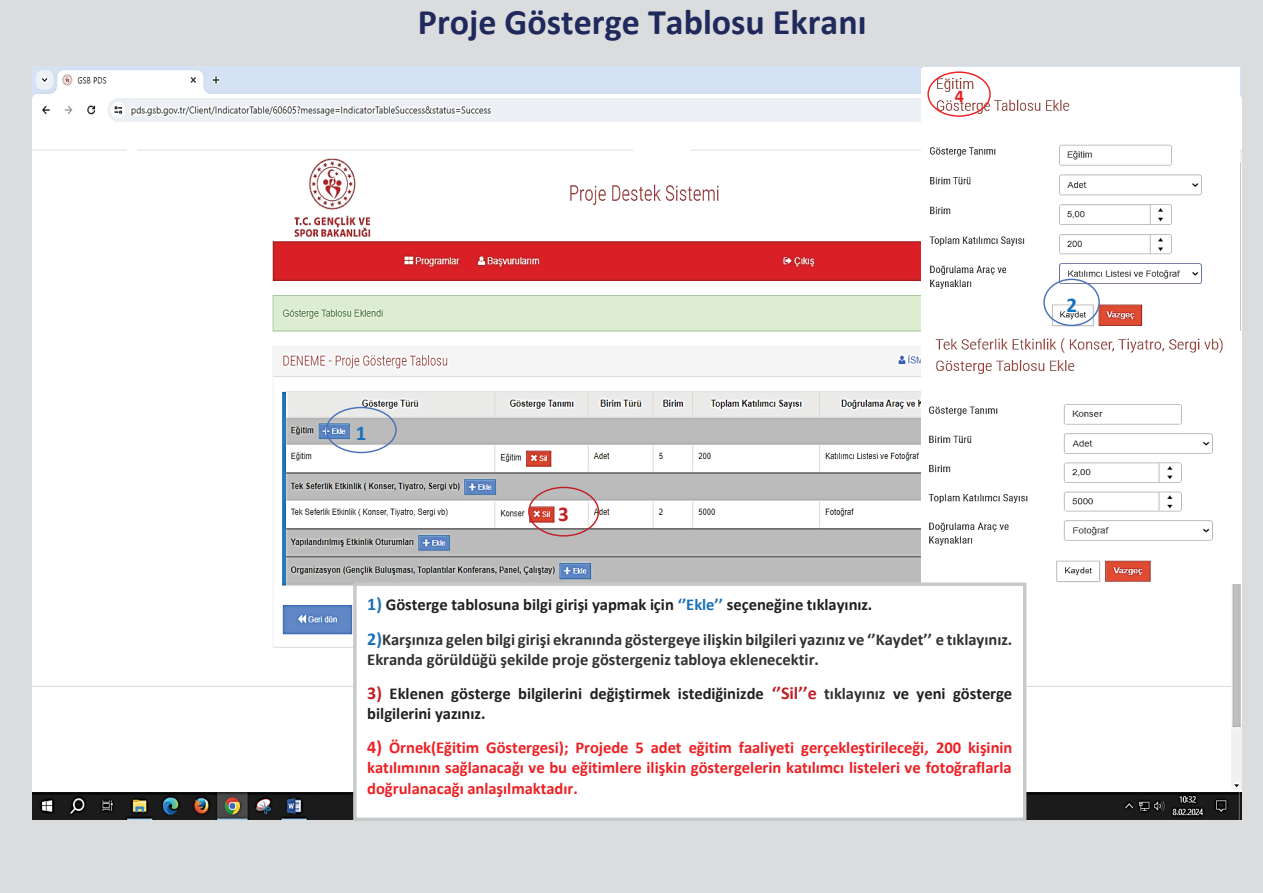
<style>
.page{position:relative;width:1263px;height:893px;background:#dbdcde}
.page>*{position:absolute;margin:0;border:0;box-sizing:border-box;transform-origin:0 0}
.t1{font:700 36px "Calibri";color:#1f295c}
.t2{font:700 21px "Calibri";color:#1870b9}
.t3{font:700 21px "Calibri";color:#c02026}
.t4{font:700 18px "Calibri";color:#ed2024}
.t5{font:700 16.5px/34.2px "Calibri";color:#333133}
.t6{font:700 16.5px/20.4px "Calibri";color:#ed2024;text-align:justify}
.t7{font:700 16.5px/20.4px "Calibri";color:#231f20}
.s1{font-size:18px;color:#1870b9}
.s2{color:#231f20}
.s3{color:#1870b9}
.s4{font-size:18px;color:#c02026}
.s5{color:#333133}
.s6{font-size:18px}
</style>
<div class="page">
<img style="left:33px;top:67px;width:1208px;height:752px">
<img style="left:922px;top:68px;width:319px;height:515px">
<div style="left:355px;top:584px;width:670px;height:235px;background:#fff"></div>
<div style="left:353px;top:582px;width:673px;height:239px;border:3px solid #c6c8ca"></div>
<div style="left:528px;top:487px;width:71px;height:50px;border:1px solid #c02026;border-radius:50%"></div>
<img style="left:540px;top:501px;width:48px;height:22px">
<div style="left:326px;top:407px;width:71px;height:46px;border:1px solid #4971b8;border-radius:50%"></div>
<div style="left:1043px;top:279px;width:57px;height:47px;border:1px solid #4971b8;border-radius:50%"></div>
<div style="left:927px;top:71px;width:64px;height:46px;border:1px solid #ed2024;border-radius:50%"></div>
<h1 class="t1" style="left:418px;top:-3px;width:450px">Proje Gösterge Tablosu Ekranı</h1>
<p class="t4" style="left:955px;top:83px;width:11px">4</p>
<p class="t2" style="left:356px;top:419px;width:12px">1</p>
<p class="t3" style="left:558px;top:499px;width:12px">3</p>
<p class="t5" style="left:367px;top:587px;width:646px"><span class="s1">1)</span> <span class="s2">Gösterge tablosuna bilgi girişi yapmak için</span> <span class="s3">‘’Ekle’’</span> <span class="s2">seçeneğine tıklayınız.<br></span><span class="s1">2)</span>Karşınıza gelen bilgi girişi ekranında göstergeye ilişkin bilgileri yazınız ve ‘’Kaydet’’ e tıklayınız.</p>
<p class="t5" style="left:367px;top:642px;width:453px">Ekranda görüldüğü şekilde proje göstergeniz tabloya eklenecektir.</p>
<p class="t7" style="left:367px;top:682px;width:646px"><span class="s4">3)</span> Eklenen gösterge bilgilerini değiştirmek istediğinizde <span class="s4">‘’Sil’’e</span> <span class="s5">tıklayınız</span> ve yeni gösterge bilgilerini yazınız.</p>
<p class="t6" style="left:367px;top:737px;width:647px"><span class="s6">4)</span> Örnek(Eğitim Göstergesi); Projede 5 adet eğitim faaliyeti gerçekleştirileceği, 200 kişinin katılımının sağlanacağı ve bu eğitimlere ilişkin göstergelerin katılımcı listeleri ve fotoğraflarla doğrulanacağı anlaşılmaktadır.</p>
<p class="t2" style="left:1066px;top:290px;width:12px">2</p>
</div>
